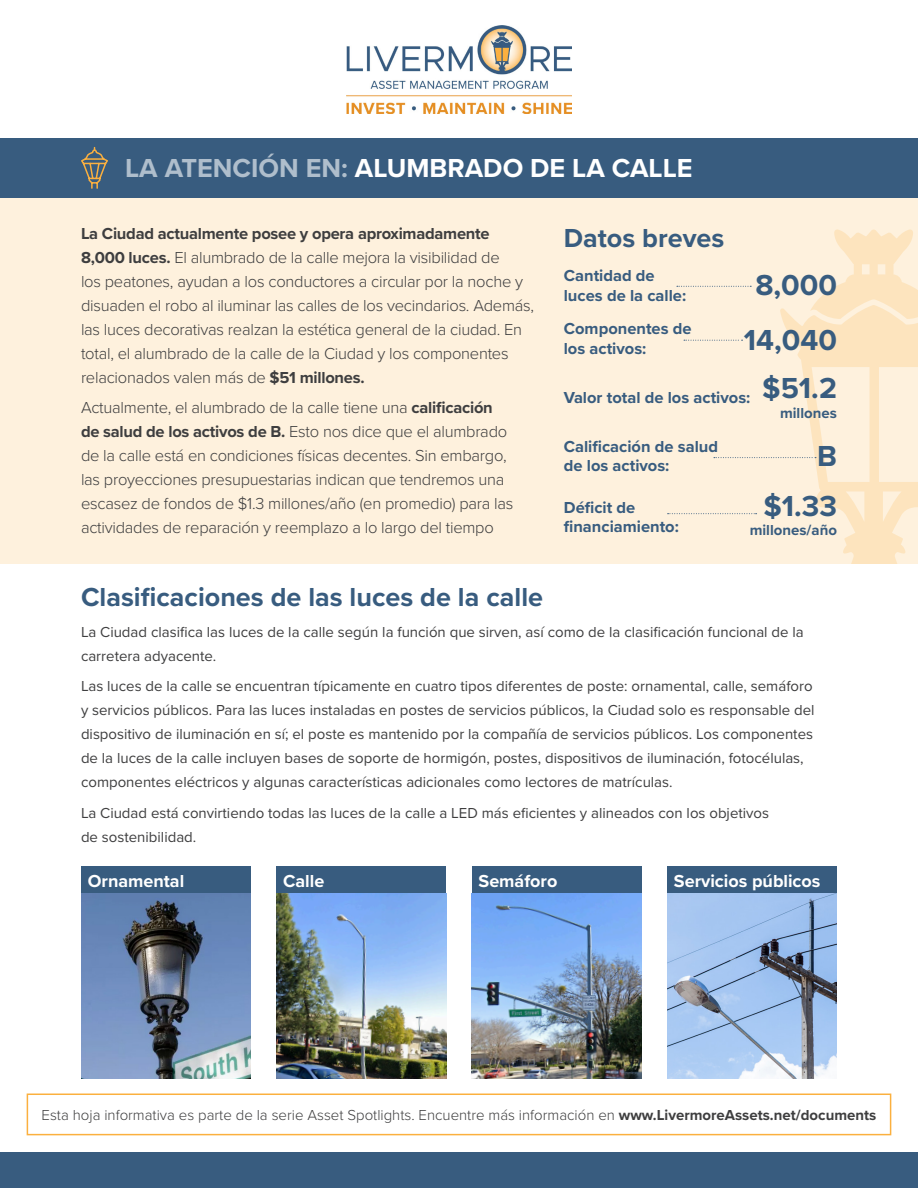
<style>
.page{position:relative;width:918px;height:1188px;background:#fff}
.page>*{position:absolute;margin:0;border:0;box-sizing:border-box;transform-origin:0 0}
.Icon_caption{font:700 30px "Proxima Nova";color:#385c7f}
.t1{font:700 27px "Proxima Nova";color:#385c7f}
.t2{font:700 27px "Proxima Nova";color:#fff}
.Paragraph_Style_1{font:700 18px "Proxima Nova";color:#fff}
.Intro_Text{font:300 16.5px/24px "Proxima Nova";letter-spacing:-.015em;color:#3e3e3f}
.Icon_caption-2{font:700 16.5px/19.5px "Proxima Nova";color:#385c7f}
.Body_Copy{font:15px/24px "Proxima Nova";color:#3e3e3f}
.Intro_Text-2{font:300 15px "Proxima Nova";color:#3e3e3f}
.Icon_caption-3{font:700 15px "Proxima Nova";color:#385c7f}
.s1{color:#afbecc}
.s2{font-weight:700}
</style>
<div class="page">
<div style="left:0;top:197px;width:918px;height:367px;background:#fef1dd"></div>
<div style="left:0;top:138px;width:918px;height:60px;background:#385c7f"></div>
<div style="left:0;top:1152px;width:918px;height:36px;background:#385c7f"></div>
<img style="left:346px;top:26px;width:226px;height:88px">
<div style="left:81px;top:866px;width:170px;height:28px;background:#385c7f"></div>
<div style="left:276px;top:866px;width:170px;height:28px;background:#385c7f"></div>
<div style="left:472px;top:866px;width:170px;height:28px;background:#385c7f"></div>
<div style="left:667px;top:866px;width:170px;height:28px;background:#385c7f"></div>
<img style="left:81px;top:894px;width:170px;height:184px">
<img style="left:276px;top:894px;width:170px;height:184px">
<img style="left:472px;top:894px;width:170px;height:184px">
<img style="left:667px;top:894px;width:170px;height:184px">
<svg style="left:81px;top:147px;width:27px;height:42px"></svg>
<svg style="left:668px;top:229px;width:250px;height:335px"></svg>
<div style="left:27px;top:1094px;width:864px;height:41px;border:2px solid #fbb03f"></div>
<h2 class="t2" style="left:125px;top:148px;width:569px"><span class="s1">LA ATENCIÓN EN:</span> ALUMBRADO DE LA CALLE</h2>
<p class="Intro_Text" style="left:81px;top:220px;width:455px"><span class="s2">La Ciudad actualmente posee y opera aproximadamente 8,000 luces.</span> El alumbrado de la calle mejora la visibilidad de<br>los peatones, ayudan a los conductores a circular por la noche y disuaden el robo al iluminar las calles de los vecindarios. Además, las luces decorativas realzan la estética general de la ciudad. En total, el alumbrado de la calle de la Ciudad y los componentes relacionados valen más de <span class="s2">$51 millones.</span></p>
<p class="Intro_Text" style="left:81px;top:395px;width:434px">Actualmente, el alumbrado de la calle tiene una <span class="s2">calificación de salud de los activos de B.</span> Esto nos dice que el alumbrado de la calle está en condiciones físicas decentes. Sin embargo, las proyecciones presupuestarias indican que tendremos una escasez de fondos de $1.3 millones/año (en promedio) para las actividades de reparación y reemplazo a lo largo del tiempo</p>
<h2 class="t1" style="left:564px;top:218px;width:162px">Datos breves</h2>
<p class="Icon_caption-2" style="left:564px;top:265px;width:124px">Cantidad de luces de la calle:</p>
<p class="Icon_caption-2" style="left:564px;top:319px;width:129px">Componentes de los activos:</p>
<h2 class="Icon_caption" style="left:755px;top:262px;width:83px">8,000</h2>
<h2 class="Icon_caption" style="left:744px;top:317px;width:95px">14,040</h2>
<p class="Icon_caption-2" style="left:564px;top:387px;width:188px">Valor total de los activos:</p>
<p class="Icon_caption-2" style="left:564px;top:436px;width:156px">Calificación de salud de los activos:</p>
<p class="Icon_caption" style="left:762px;top:366px;width:76px">$51.2</p>
<p class="Icon_caption-3" style="left:780px;top:402px;width:58px">millones</p>
<p class="Icon_caption" style="left:817px;top:434px;width:21px">B</p>
<p class="Icon_caption-2" style="left:564px;top:497px;width:117px">Déficit de financiamiento:</p>
<p class="Icon_caption" style="left:763px;top:483px;width:75px">$1.33</p>
<p class="Icon_caption-3" style="left:750px;top:519px;width:89px">millones/año</p>
<h2 class="t1" style="left:81px;top:577px;width:464px">Clasificaciones de las luces de la calle</h2>
<p class="Body_Copy" style="left:81px;top:619px;width:724px">La Ciudad clasifica las luces de la calle según la función que sirven, así como de la clasificación funcional de la carretera adyacente.</p>
<p class="Body_Copy" style="left:81px;top:674px;width:735px">Las luces de la calle se encuentran típicamente en cuatro tipos diferentes de poste: ornamental, calle, semáforo y servicios públicos. Para las luces instaladas en postes de servicios públicos, la Ciudad solo es responsable del dispositivo de iluminación en sí; el poste es mantenido por la compañía de servicios públicos. Los componentes de la luces de la calle incluyen bases de soporte de hormigón, postes, dispositivos de iluminación, fotocélulas, componentes eléctricos y algunas características adicionales como lectores de matrículas.</p>
<p class="Body_Copy" style="left:81px;top:800px;width:690px">La Ciudad está convirtiendo todas las luces de la calle a LED más eficientes y alineados con los objetivos de sostenibilidad.</p>
<p class="Paragraph_Style_1" style="left:88px;top:867px;width:98px">Ornamental</p>
<p class="Paragraph_Style_1" style="left:283px;top:867px;width:43px">Calle</p>
<p class="Paragraph_Style_1" style="left:479px;top:867px;width:80px">Semáforo</p>
<p class="Paragraph_Style_1" style="left:674px;top:867px;width:148px">Servicios públicos</p>
<p class="Intro_Text-2" style="left:42px;top:1104px;width:836px">Esta hoja informativa es parte de la serie Asset Spotlights. Encuentre más información en <span class="s2">www.LivermoreAssets.net/documents</span></p>
</div>
